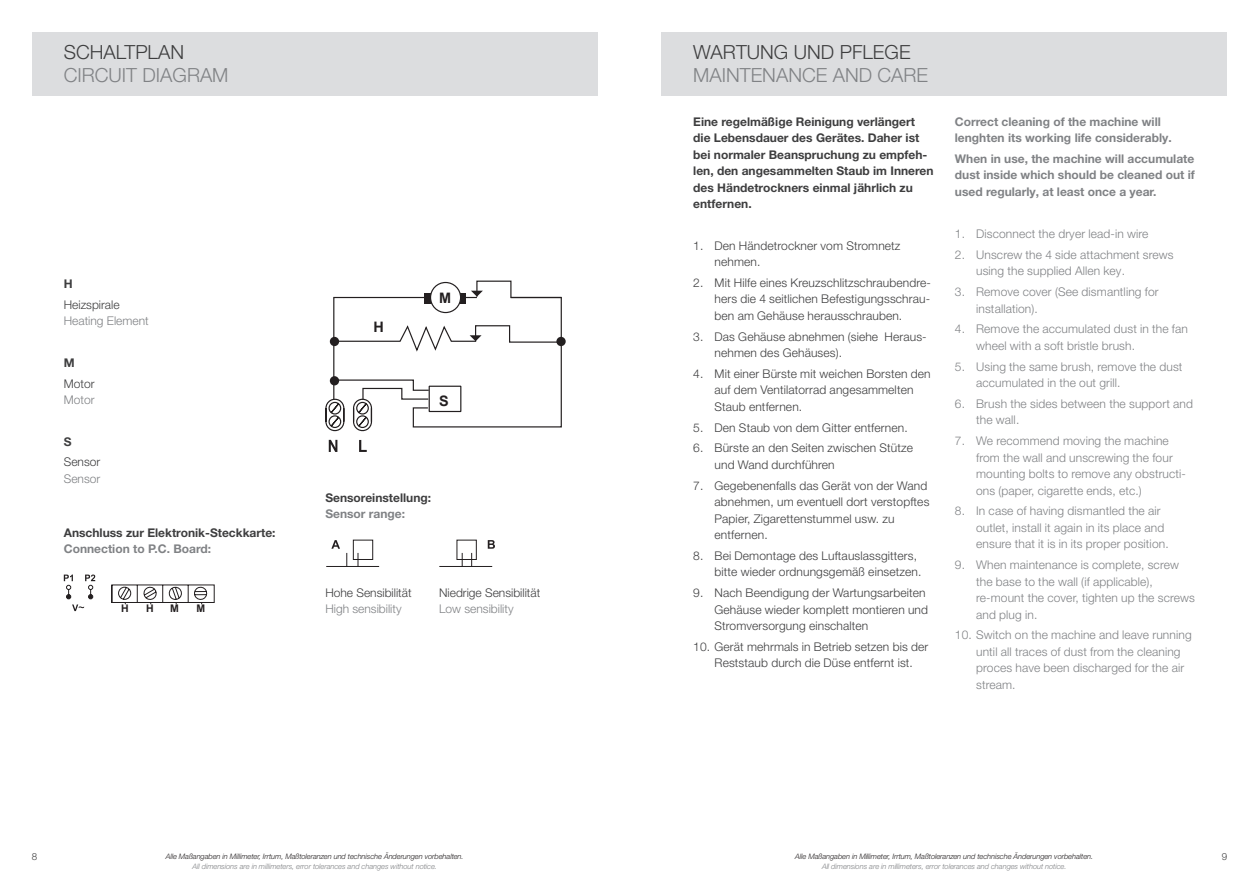
<style>
.page{position:relative;width:1259px;height:893px;background:#fff}
.page>*{position:absolute;margin:0;border:0;box-sizing:border-box;transform-origin:0 0}
.t1{font:300 19.5px "Helvetica Neue LT Pro";color:#808285}
.t2{font:300 19.5px "Helvetica Neue LT Pro";color:#3e3e3f}
.t3{font:700 14.4px "Arial";color:#231f20}
.t4{font:300 12px/16.5px "Helvetica Neue LT Pro";letter-spacing:.01em;color:#808285}
.t5{font:300 12px/16.5px "Helvetica Neue LT Pro";letter-spacing:.01em;color:#3e3e3f}
.t6{font:700 12px/16.5px "Helvetica Neue LT Pro";color:#3e3e3f}
.t7{font:700 12px/16.5px "Helvetica Neue LT Pro";color:#808285}
.t8{font:700 10.5px "Arial";color:#231f20}
.t9{font:300 9.75px "Helvetica Neue LT Pro";color:#3e3e3f}
.t10{font:italic 300 7.5px "Helvetica Neue LT Pro";letter-spacing:-.01em;color:#231f20}
.t11{font:italic 300 7.5px "Helvetica Neue LT Pro";letter-spacing:-.01em;color:#808285}
</style>
<div class="page">
<div style="left:661px;top:32px;width:566px;height:64px;background:#dcdddf"></div>
<div style="left:32px;top:32px;width:565px;height:64px;background:#dcdddf"></div>
<div style="left:556px;top:337px;width:10px;height:9px;background:#231f20;border-radius:50%"></div>
<svg style="left:325px;top:280px;width:237px;height:152px"></svg>
<svg style="left:329px;top:440px;width:38px;height:12px"></svg>
<div style="left:428px;top:386px;width:33px;height:26px;border:1px solid #231f20"></div>
<svg style="left:64px;top:574px;width:151px;height:37px"></svg>
<svg style="left:439px;top:539px;width:56px;height:28px"></svg>
<svg style="left:326px;top:539px;width:54px;height:28px"></svg>
<h1 class="t2" style="left:64px;top:41px;width:122px">SCHALTPLAN</h1>
<h1 class="t1" style="left:64px;top:63px;width:166px">CIRCUIT DIAGRAM</h1>
<p class="t6" style="left:64px;top:275px;width:10px">H</p>
<p class="t5" style="left:64px;top:296px;width:57px">Heizspirale</p>
<p class="t4" style="left:64px;top:313px;width:86px">Heating Element</p>
<p class="t6" style="left:64px;top:354px;width:12px">M</p>
<p class="t5" style="left:64px;top:375px;width:32px">Motor</p>
<p class="t4" style="left:64px;top:391px;width:32px">Motor</p>
<p class="t6" style="left:64px;top:433px;width:9px">S</p>
<p class="t5" style="left:64px;top:454px;width:38px">Sensor</p>
<p class="t4" style="left:64px;top:470px;width:38px">Sensor</p>
<p class="t6" style="left:64px;top:524px;width:213px">Anschluss zur Elektronik-Steckkarte:</p>
<p class="t7" style="left:64px;top:540px;width:149px">Connection to P.C. Board:</p>
<p class="t8" style="left:121px;top:601px;width:9px">H</p>
<p class="t8" style="left:146px;top:601px;width:9px">H</p>
<p class="t8" style="left:170px;top:601px;width:10px">M</p>
<p class="t8" style="left:196px;top:601px;width:10px">M</p>
<p class="t3" style="left:373px;top:317px;width:12px">H</p>
<p class="t3" style="left:439px;top:288px;width:14px">M</p>
<p class="t3" style="left:439px;top:391px;width:11px">S</p>
<p class="t6" style="left:325px;top:489px;width:107px">Sensoreinstellung:</p>
<p class="t7" style="left:325px;top:505px;width:81px">Sensor range:</p>
<p class="t5" style="left:325px;top:584px;width:88px">Hohe Sensibilität</p>
<p class="t4" style="left:325px;top:600px;width:78px">High sensibility</p>
<p class="t5" style="left:439px;top:584px;width:103px">Niedrige Sensibilität</p>
<p class="t4" style="left:439px;top:601px;width:76px">Low sensibility</p>
<h1 class="t2" style="left:693px;top:41px;width:219px">WARTUNG UND PFLEGE</h1>
<h1 class="t1" style="left:693px;top:63px;width:236px">MAINTENANCE AND CARE</h1>
<p class="t6" style="left:693px;top:113px;width:242px">Eine regelmäßige Reinigung verlängert die Lebensdauer des Gerätes. Daher ist bei normaler Beanspruchung zu empfeh&shy;len, den angesammelten Staub im Inneren des Händetrockners einmal jährlich zu entfernen.</p>
<p class="t5" style="left:714px;top:237px;width:187px;text-indent:-21px">1. Den Händetrockner vom Stromnetz nehmen.</p>
<p class="t5" style="left:714px;top:274px;width:218px;text-align:justify;text-indent:-21px">2. Mit Hilfe eines Kreuzschlitzschraubendre&shy;hers die 4 seitlichen Befestigungsschrau&shy;ben am Gehäuse herausschrauben.</p>
<p class="t5" style="left:714px;top:328px;width:214px;text-indent:-21px">3. Das Gehäuse abnehmen (siehe Heraus&shy;nehmen des Gehäuses).</p>
<p class="t5" style="left:714px;top:365px;width:218px;text-indent:-21px">4. Mit einer Bürste mit weichen Borsten den auf dem Ventilatorrad angesammelten<br>Staub entfernen.</p>
<p class="t5" style="left:693px;top:419px;width:216px">5. Den Staub von dem Gitter entfernen.</p>
<p class="t5" style="left:714px;top:439px;width:200px;text-indent:-21px">6. Bürste an den Seiten zwischen Stütze und Wand durchführen</p>
<p class="t5" style="left:714px;top:477px;width:216px;text-indent:-21px">7. Gegebenenfalls das Gerät von der Wand abnehmen, um eventuell dort verstopftes<br>Papier, Zigarettenstummel usw. zu entfernen.</p>
<p class="t5" style="left:714px;top:547px;width:208px;text-indent:-21px">8. Bei Demontage des Luftauslassgitters, bitte wieder ordnungsgemäß einsetzen.</p>
<p class="t5" style="left:714px;top:584px;width:215px;text-indent:-21px">9. Nach Beendigung der Wartungsarbeiten<br>Gehäuse wieder komplett montieren und<br>Stromversorgung einschalten</p>
<p class="t5" style="left:693px;top:638px;width:236px;text-align:center">10. Gerät mehrmals in Betrieb setzen bis der<br>Reststaub durch die Düse entfernt ist.</p>
<p class="t7" style="left:955px;top:113px;width:218px">Correct cleaning of the machine will lenghten its working life considerably.</p>
<p class="t7" style="left:955px;top:150px;width:241px;text-align:justify">When in use, the machine will accumulate dust inside which should be cleaned out if used regularly, at least once a year.</p>
<p class="t4" style="left:955px;top:225px;width:195px">1. Disconnect the dryer lead-in wire</p>
<p class="t4" style="left:976px;top:246px;width:199px;text-indent:-21px">2. Unscrew the 4 side attachment srews using the supplied Allen key.</p>
<p class="t4" style="left:976px;top:283px;width:184px;text-indent:-21px">3. Remove cover (See dismantling for installation).</p>
<p class="t4" style="left:976px;top:321px;width:213px;text-indent:-21px">4. Remove the accumulated dust in the fan wheel with a soft bristle brush.</p>
<p class="t4" style="left:976px;top:358px;width:208px;text-indent:-21px">5. Using the same brush, remove the dust accumulated in the out grill.</p>
<p class="t4" style="left:976px;top:395px;width:218px;text-indent:-21px">6. Brush the sides between the support and the wall.</p>
<p class="t4" style="left:976px;top:432px;width:211px;text-indent:-21px">7. We recommend moving the machine from the wall and unscrewing the four mounting bolts to remove any obstructi&shy;ons (paper, cigarette ends, etc.)</p>
<p class="t4" style="left:976px;top:503px;width:194px;text-indent:-21px">8. In case of having dismantled the air outlet, install it again in its place and ensure that it is in its proper position.</p>
<p class="t4" style="left:976px;top:556px;width:220px;text-indent:-21px">9. When maintenance is complete, screw the base to the wall (if applicable), re-mount the cover, tighten up the screws and plug in.</p>
<p class="t4" style="left:976px;top:627px;width:217px;text-indent:-21px">10. Switch on the machine and leave running until all traces of dust from the cleaning proces have been discharged for the air stream.</p>
<p class="t10" style="left:166px;top:851px;width:299px">Alle Maßangaben in Millimeter, Irrtum, Maßtoleranzen und technische Änderungen vorbehalten.</p>
<p class="t11" style="left:192px;top:862px;width:246px">All dimensions are in millimeters, error tolerances and changes without notice.</p>
<p class="t10" style="left:795px;top:851px;width:299px">Alle Maßangaben in Millimeter, Irrtum, Maßtoleranzen und technische Änderungen vorbehalten.</p>
<p class="t11" style="left:822px;top:862px;width:246px">All dimensions are in millimeters, error tolerances and changes without notice.</p>
<p class="t9" style="left:32px;top:851px;width:7px">8</p>
<p class="t9" style="left:1221px;top:851px;width:7px">9</p>
</div>
